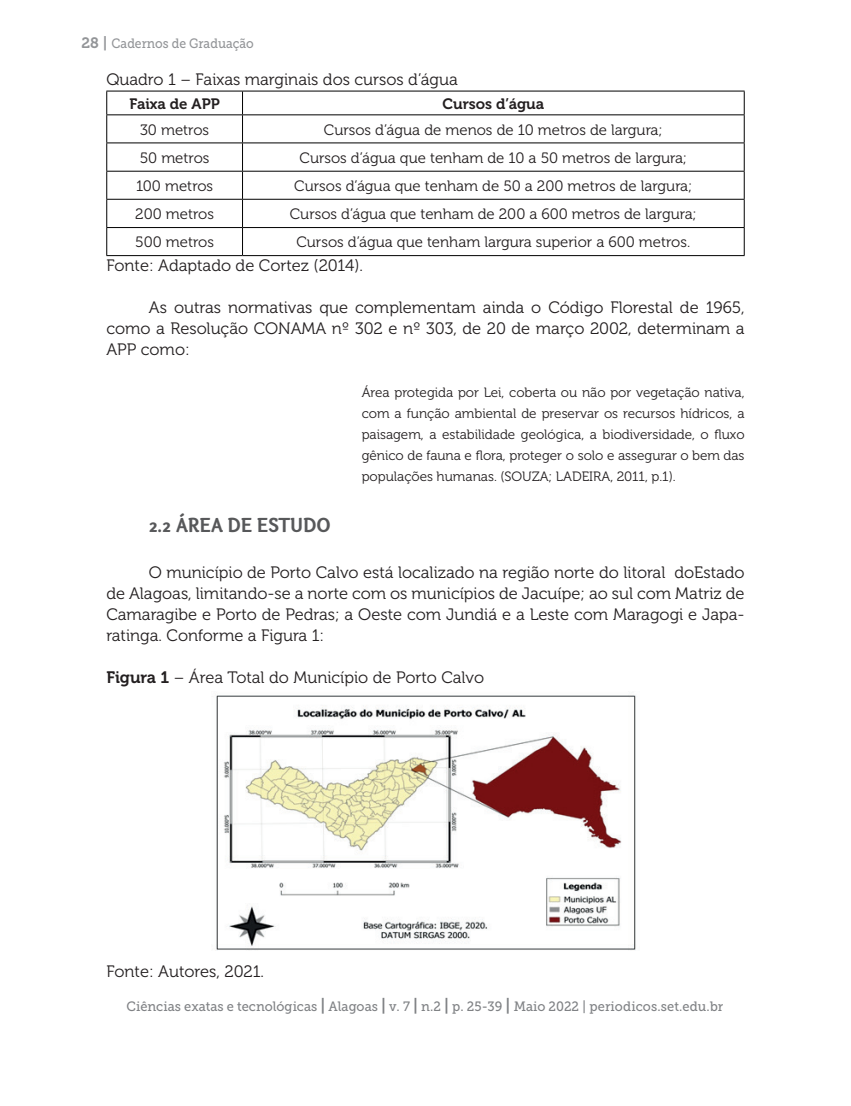
<style>
.page{position:relative;width:851px;height:1106px;background:#fff}
.page>*{position:absolute;margin:0;border:0;box-sizing:border-box;transform-origin:0 0}
.t1{font:21px "Otari Bold Limited";color:#57585a}
.t2{font:16.5px/21px "Museo 300";color:#231f20;text-align:justify}
.t3{font:15px "Museo 300";color:#231f20}
.t4{font:15px "Museo 700";color:#231f20}
.t5{font:13.5px/21px "Museo 300";color:#231f20;text-align:justify}
.t6{font:13.5px "Museo Slab 500";color:#808285;scale:.95 1}
.t7{font:13.5px "Museo Slab 500";color:#939598;scale:.9 1}
.s1{font-family:"Museo 700";font-size:15px}
.s2{font-family:"Museo 700"}
.s3{font-family:"Museo 700";font-size:16.5px}
</style>
<div class="page">
<hr style="left:106px;top:91px;width:136px;height:1px;background:#000">
<hr style="left:242px;top:91px;width:502px;height:1px;background:#000">
<hr style="left:106px;top:114px;width:136px;height:1px;background:#000">
<hr style="left:242px;top:114px;width:502px;height:1px;background:#000">
<hr style="left:106px;top:142px;width:136px;height:1px;background:#000">
<hr style="left:242px;top:142px;width:502px;height:1px;background:#000">
<hr style="left:106px;top:171px;width:136px;height:1px;background:#000">
<hr style="left:242px;top:171px;width:502px;height:1px;background:#000">
<hr style="left:106px;top:199px;width:136px;height:1px;background:#000">
<hr style="left:242px;top:199px;width:502px;height:1px;background:#000">
<hr style="left:106px;top:227px;width:136px;height:1px;background:#000">
<svg style="left:106px;top:91px;width:1px;height:164px"></svg>
<hr style="left:242px;top:227px;width:502px;height:1px;background:#000">
<svg style="left:242px;top:91px;width:1px;height:164px"></svg>
<svg style="left:743px;top:91px;width:1px;height:164px"></svg>
<hr style="left:106px;top:255px;width:136px;height:1px;background:#000">
<hr style="left:242px;top:255px;width:502px;height:1px;background:#000">
<img style="left:215px;top:695px;width:421px;height:256px">
<p class="t7" style="left:81px;top:36px;width:193px"><span class="s1">28 |</span> Cadernos de Graduação</p>
<p class="t2" style="left:106px;top:69px;width:353px">Quadro 1 – Faixas marginais dos cursos d’água</p>
<p class="t4" style="left:129px;top:95px;width:92px">Faixa de APP</p>
<p class="t4" style="left:442px;top:95px;width:103px">Cursos d’água</p>
<p class="t3" style="left:140px;top:121px;width:71px">30 metros</p>
<p class="t3" style="left:324px;top:121px;width:340px">Cursos d’água de menos de 10 metros de largura;</p>
<p class="t3" style="left:140px;top:149px;width:71px">50 metros</p>
<p class="t3" style="left:299px;top:149px;width:389px">Cursos d’água que tenham de 10 a 50 metros de largura;</p>
<p class="t3" style="left:136px;top:178px;width:79px">100 metros</p>
<p class="t3" style="left:294px;top:178px;width:399px">Cursos d’água que tenham de 50 a 200 metros de largura;</p>
<p class="t3" style="left:135px;top:206px;width:80px">200 metros</p>
<p class="t3" style="left:290px;top:206px;width:408px">Cursos d’água que tenham de 200 a 600 metros de largura;</p>
<p class="t3" style="left:135px;top:234px;width:80px">500 metros</p>
<p class="t3" style="left:296px;top:234px;width:395px">Cursos d’água que tenham largura superior a 600 metros.</p>
<p class="t2" style="left:106px;top:255px;width:258px">Fonte: Adaptado de Cortez (2014).</p>
<p class="t2" style="left:106px;top:297px;width:639px;text-indent:43px">As outras normativas que complementam ainda o Código Florestal de 1965, como a Resolução CONAMA nº 302 e nº 303, de 20 de março 2002, determinam a APP como:</p>
<p class="t5" style="left:361px;top:382px;width:384px">Área protegida por Lei, coberta ou não por vegetação nativa, com a função ambiental de preservar os recursos hídricos, a paisagem, a estabilidade geológica, a biodiversidade, o fluxo gênico de fauna e flora, proteger o solo e assegurar o bem das populações humanas. (SOUZA; LADEIRA, 2011, p.1).</p>
<p class="t1" style="left:149px;top:511px;width:183px">2.2 ÁREA DE ESTUDO</p>
<p class="t2" style="left:106px;top:562px;width:639px;text-indent:43px">O município de Porto Calvo está localizado na região norte do litoral do Estado de Alagoas, limitando-se a norte com os municípios de Jacuípe; ao sul com Matriz de Camaragibe e Porto de Pedras; a Oeste com Jundiá e a Leste com Maragogi e Japa&shy;ratinga. Conforme a Figura 1:</p>
<p class="t2" style="left:106px;top:667px;width:379px"><span class="s2">Figura 1</span> – Área Total do Município de Porto Calvo</p>
<p class="t2" style="left:106px;top:961px;width:159px">Fonte: Autores, 2021.</p>
<p class="t6" style="left:126px;top:999px;width:629px">Ciências exatas e tecnológicas <span class="s3">|</span> Alagoas <span class="s3">|</span> v. 7 <span class="s3">|</span> n.2 <span class="s3">|</span> p. 25-39 <span class="s3">|</span> Maio 2022 | periodicos.set.edu.br</p>
</div>
